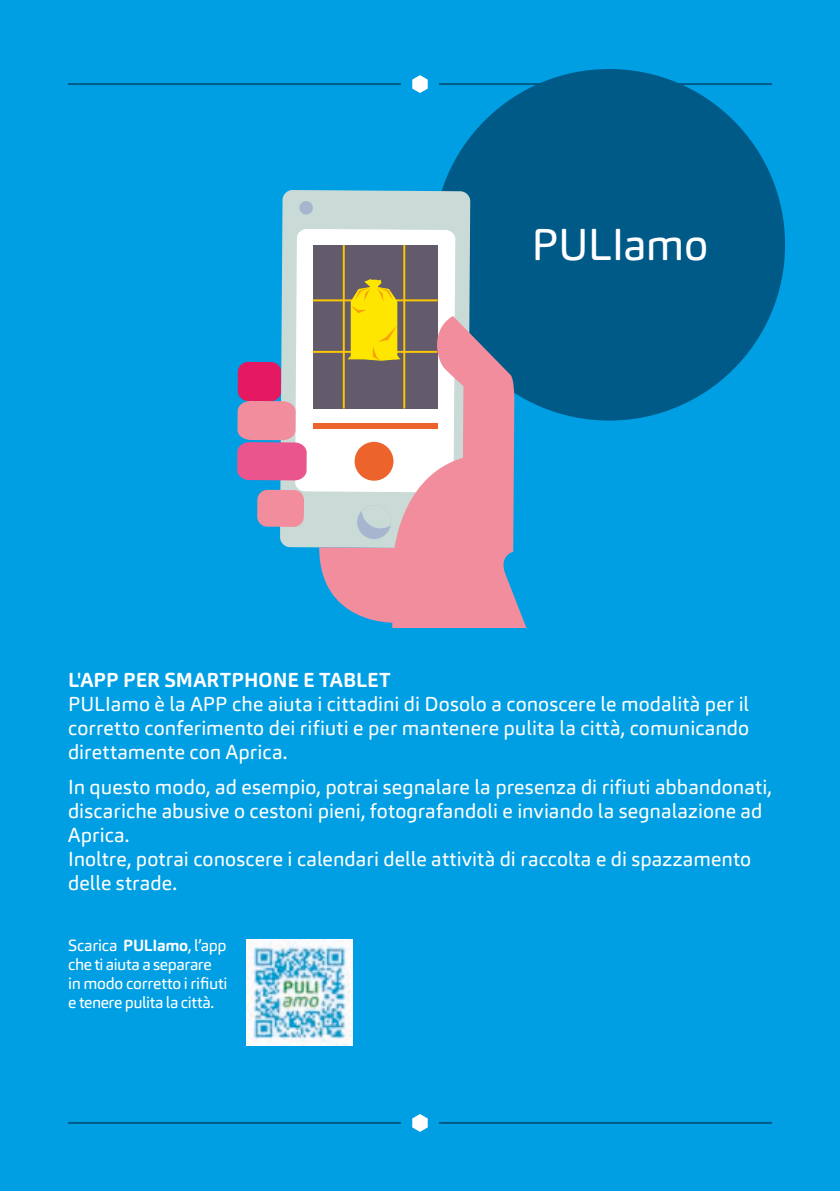
<style>
.page{position:relative;width:840px;height:1191px;background:#fff}
.page>*{position:absolute;margin:0;border:0;box-sizing:border-box;transform-origin:0 0}
.t1{font:44px "Carnas";letter-spacing:-.02em;color:#fff}
.t2{font:20px/24px "Carnas";color:#fff;text-align:justify}
.t3{font:700 20px "Carnas";color:#fff}
.t4{font:16px/19.2px "Carnas";letter-spacing:-.02em;color:#fff}
.s1{font-weight:700}
</style>
<div class="page">
<div style="left:0;top:0;width:839px;height:1191px;background:#009fe3"></div>
<div style="left:433px;top:69px;width:351px;height:351px;background:#005a88;border-radius:50%"></div>
<hr style="left:439px;top:83px;width:332px;height:2px;background:#005a88">
<hr style="left:439px;top:1122px;width:332px;height:2px;background:#005a88">
<hr style="left:68px;top:83px;width:332px;height:2px;background:#005a88">
<hr style="left:68px;top:1122px;width:332px;height:2px;background:#005a88">
<svg style="left:412px;top:75px;width:15px;height:18px"></svg>
<svg style="left:412px;top:1114px;width:15px;height:17px"></svg>
<div style="left:237px;top:362px;width:44px;height:39px;background:#e51862;border-radius:10px"></div>
<svg style="left:280px;top:190px;width:190px;height:358px;background:#bed5d6"></svg>
<svg style="left:295px;top:229px;width:160px;height:263px;background:#fafbfb"></svg>
<div style="left:313px;top:245px;width:124px;height:163px;background:#635a6c"></div>
<div style="left:257px;top:490px;width:47px;height:37px;background:#f18d9c;border-radius:10px"></div>
<svg style="left:237px;top:401px;width:69px;height:79px;background:#e47fa1"></svg>
<div style="left:299px;top:201px;width:14px;height:14px;background:#a7b6ce;border-radius:50%"></div>
<svg style="left:319px;top:316px;width:237px;height:312px"></svg>
<hr style="left:342px;top:245px;width:2px;height:163px;background:#fec800">
<hr style="left:403px;top:245px;width:2px;height:163px;background:#fec800">
<hr style="left:313px;top:299px;width:124px;height:2px;background:#fec800">
<hr style="left:313px;top:351px;width:124px;height:2px;background:#fec800">
<div style="left:354px;top:442px;width:39px;height:39px;background:#ec632b;border-radius:50%"></div>
<div style="left:313px;top:423px;width:124px;height:6px;background:#ec632b"></div>
<svg style="left:347px;top:279px;width:53px;height:82px"></svg>
<img style="left:246px;top:939px;width:106px;height:106px">
<h1 class="t1" style="left:531px;top:216px;width:178px">PULIamo</h1>
<p class="t3" style="left:68px;top:667px;width:324px">L'APP PER SMARTPHONE E TABLET</p>
<p class="t2" style="left:68px;top:692px;width:682px">PULIamo è la APP che aiuta i cittadini di Dosolo a conoscere le modalità per il corretto conferimento dei rifiuti e per mantenere pulita la città, comunicando direttamente con Aprica.</p>
<p class="t2" style="left:68px;top:775px;width:705px;text-align:left">In questo modo, ad esempio, potrai segnalare la presenza di rifiuti abbandonati, discariche abusive o cestoni pieni, fotografandoli e inviando la segnalazione ad Aprica.<br>Inoltre, potrai conoscere i calendari delle attività di raccolta e di spazzamento delle strade.</p>
<p class="t4" style="left:68px;top:935px;width:161px">Scarica <span class="s1">PULIamo</span>, l’app che ti aiuta a separare in modo corretto i rifiuti e tenere pulita la città.</p>
</div>
